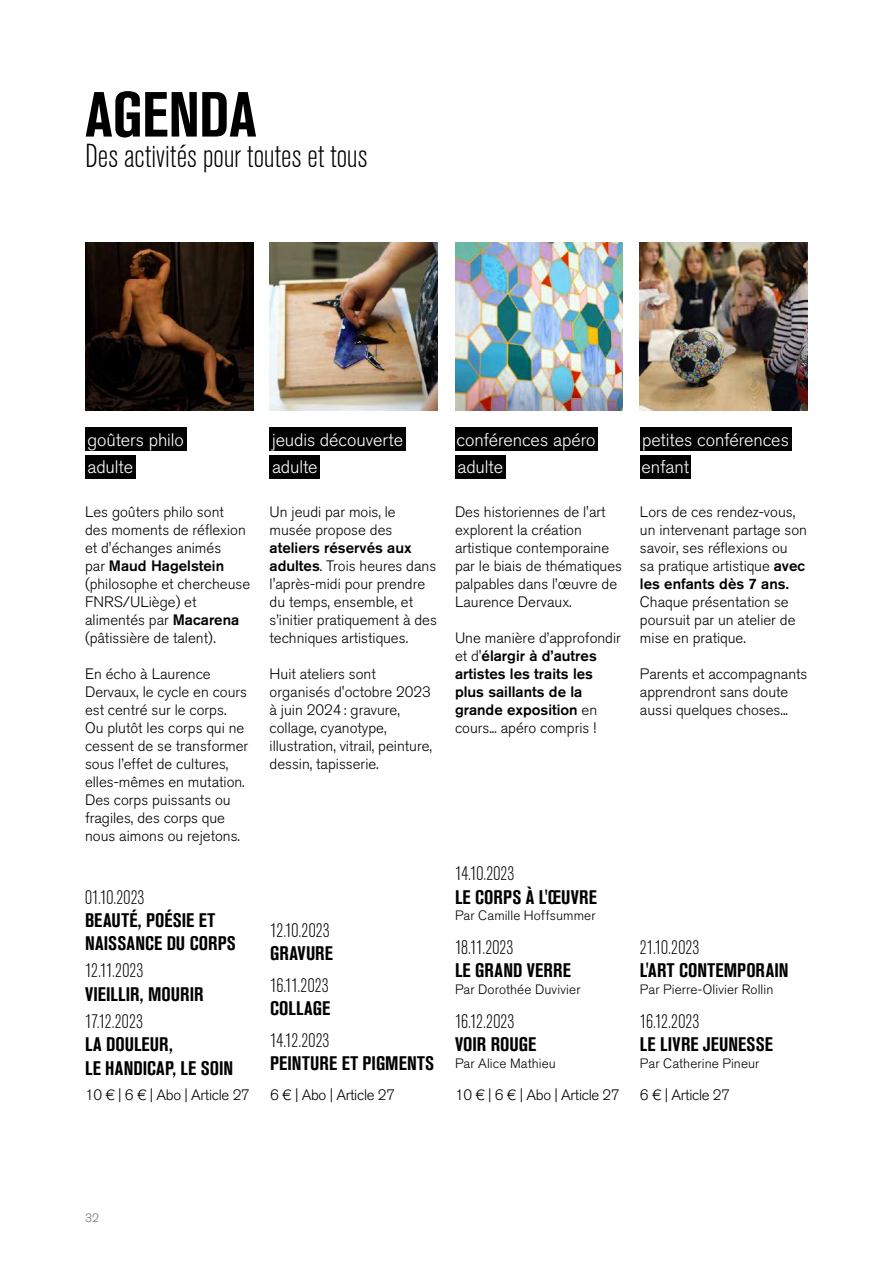
<style>
.page{position:relative;width:893px;height:1263px;background:#fff}
.page>*{position:absolute;margin:0;border:0;box-sizing:border-box;transform-origin:0 0}
.t1{font:700 condensed 63px "Akzidenz Grotesk BQ";letter-spacing:-.005em;color:#000}
.t2{font:300 condensed 33px "Akzidenz Grotesk BQ";color:#000}
.t3{font:700 condensed 19.5px/23.4px "Akzidenz Grotesk BQ";letter-spacing:.01em;color:#000}
.t4{font:300 condensed 19.5px "Akzidenz Grotesk BQ";color:#000}
.t5{font:300 18px "Akzidenz Grotesk BQ";letter-spacing:-.005em;color:#fff}
.t6{font:300 15px/18px "Akzidenz Grotesk BQ";color:#000}
.t7{font:500 15px/18px "Akzidenz Grotesk BQ";color:#000}
.t8{font:300 15px "Akzidenz Grotesk BQ";letter-spacing:-.02em;color:#000}
.t9{font:300 13.5px "Akzidenz Grotesk BQ";letter-spacing:.01em;color:#000}
.t10{font:300 12px "Akzidenz Grotesk BQ";color:#706f6f}
.s1{font-weight:500}
.s2{font-weight:300}
</style>
<div class="page">
<img style="left:455px;top:242px;width:168px;height:168px">
<img style="left:640px;top:242px;width:168px;height:168px">
<div style="left:455px;top:428px;width:142px;height:23px;background:#020203"></div>
<div style="left:640px;top:428px;width:151px;height:23px;background:#020203"></div>
<div style="left:455px;top:455px;width:51px;height:23px;background:#020203"></div>
<div style="left:640px;top:455px;width:51px;height:23px;background:#020203"></div>
<img style="left:85px;top:242px;width:168px;height:168px">
<img style="left:270px;top:242px;width:168px;height:169px">
<div style="left:270px;top:428px;width:136px;height:23px;background:#020203"></div>
<div style="left:85px;top:428px;width:101px;height:23px;background:#020203"></div>
<div style="left:270px;top:455px;width:50px;height:23px;background:#020203"></div>
<div style="left:85px;top:455px;width:51px;height:23px;background:#020203"></div>
<h1 class="t1" style="left:85px;top:79px;width:173px">AGENDA</h1>
<h2 class="t2" style="left:85px;top:138px;width:284px">Des activités pour toutes et tous</h2>
<p class="t5" style="left:87px;top:429px;width:98px">goûters philo</p>
<p class="t5" style="left:272px;top:429px;width:133px">jeudis découverte</p>
<p class="t5" style="left:88px;top:457px;width:47px">adulte</p>
<p class="t5" style="left:272px;top:457px;width:47px">adulte</p>
<p class="t6" style="left:85px;top:503px;width:167px">Les goûters philo sont<br>des moments de réflexion et d'échanges animés<br>par <span class="s1">Maud Hagelstein </span>(philosophe et chercheuse<br>FNRS/ULiège) et alimentés par <span class="s1">Macarena </span>(pâtissière de talent).</p>
<p class="t6" style="left:85px;top:665px;width:165px">En écho à Laurence<br>Dervaux, le cycle en cours est centré sur le corps.<br>Ou plutôt les corps qui ne cessent de se transformer sous l’effet de cultures, elles-mêmes en mutation.<br>Des corps puissants ou fragiles, des corps que nous aimons ou rejetons.</p>
<h3 class="t4" style="left:85px;top:886px;width:61px">01.10.2023</h3>
<h3 class="t3" style="left:85px;top:908px;width:152px">BEAUTÉ, POÉSIE ET<br>NAISSANCE DU CORPS</h3>
<h3 class="t4" style="left:85px;top:960px;width:60px">12.11.2023</h3>
<h3 class="t3" style="left:85px;top:982px;width:120px">VIEILLIR, MOURIR</h3>
<h3 class="t4" style="left:85px;top:1011px;width:59px">17.12.2023</h3>
<h3 class="t3" style="left:85px;top:1033px;width:150px">LA DOULEUR,<br>LE HANDICAP, LE SOIN</h3>
<p class="t8" style="left:85px;top:1086px;width:166px">10 € | 6 € | Abo | Article 27</p>
<p class="t6" style="left:270px;top:503px;width:128px">Un jeudi par mois, le musée propose des</p>
<p class="t6" style="left:270px;top:539px;width:169px"><span class="s1">ateliers réservés aux adultes</span>. Trois heures dans l'après-midi pour prendre du temps, ensemble, et s’initier pratiquement à des techniques artistiques.</p>
<p class="t6" style="left:270px;top:665px;width:164px">Huit ateliers sont organisés d'octobre 2023 à juin 2024: gravure, collage, cyanotype, illustration, vitrail, peinture, dessin, tapisserie.</p>
<h3 class="t4" style="left:270px;top:920px;width:61px">12.10.2023</h3>
<h3 class="t3" style="left:270px;top:942px;width:64px">GRAVURE</h3>
<h3 class="t4" style="left:270px;top:975px;width:60px">16.11.2023</h3>
<h3 class="t3" style="left:270px;top:997px;width:62px">COLLAGE</h3>
<h3 class="t4" style="left:270px;top:1030px;width:61px">14.12.2023</h3>
<h3 class="t3" style="left:270px;top:1052px;width:165px">PEINTURE ET PIGMENTS</h3>
<p class="t8" style="left:270px;top:1086px;width:126px">6 € | Abo | Article 27</p>
<p class="t5" style="left:456px;top:429px;width:141px">conférences apéro</p>
<p class="t5" style="left:642px;top:429px;width:148px">petites conférences</p>
<p class="t5" style="left:458px;top:457px;width:47px">adulte</p>
<p class="t5" style="left:642px;top:457px;width:49px">enfant</p>
<p class="t6" style="left:455px;top:503px;width:169px">Des historiennes de l'art explorent la création artistique contemporaine par le biais de thématiques palpables dans l’œuvre de<br>Laurence Dervaux.</p>
<p class="t7" style="left:455px;top:628px;width:167px"><span class="s2">Une manière d’approfondir et d'</span>élargir à d’autres artistes les traits les plus saillants de la grande exposition <span class="s2">en cours... apéro compris !</span></p>
<p class="t6" style="left:640px;top:503px;width:168px">Lors de ces rendez-vous, un intervenant partage son savoir, ses réflexions ou<br>sa pratique artistique <span class="s1">avec les enfants dès 7 ans.</span></p>
<p class="t6" style="left:640px;top:593px;width:157px">Chaque présentation se poursuit par un atelier de mise en pratique.</p>
<p class="t6" style="left:640px;top:665px;width:169px">Parents et accompagnants apprendront sans doute aussi quelques choses...</p>
<h3 class="t4" style="left:455px;top:863px;width:61px">14.10.2023</h3>
<h3 class="t3" style="left:455px;top:885px;width:144px">LE CORPS À L'ŒUVRE</h3>
<p class="t9" style="left:455px;top:907px;width:142px">Par Camille Hoffsummer</p>
<h3 class="t4" style="left:455px;top:937px;width:60px">18.11.2023</h3>
<h3 class="t3" style="left:455px;top:959px;width:117px">LE GRAND VERRE</h3>
<p class="t9" style="left:455px;top:981px;width:127px">Par Dorothée Duvivier</p>
<h3 class="t4" style="left:455px;top:1011px;width:61px">16.12.2023</h3>
<h3 class="t3" style="left:455px;top:1033px;width:83px">VOIR ROUGE</h3>
<p class="t9" style="left:455px;top:1055px;width:102px">Par Alice Mathieu</p>
<h3 class="t4" style="left:640px;top:937px;width:61px">21.10.2023</h3>
<h3 class="t3" style="left:640px;top:959px;width:150px">L'ART CONTEMPORAIN</h3>
<p class="t9" style="left:640px;top:981px;width:135px">Par Pierre-Olivier Rollin</p>
<h3 class="t4" style="left:640px;top:1011px;width:61px">16.12.2023</h3>
<h3 class="t3" style="left:640px;top:1033px;width:134px">LE LIVRE JEUNESSE</h3>
<p class="t9" style="left:640px;top:1055px;width:121px">Par Catherine Pineur</p>
<p class="t8" style="left:455px;top:1086px;width:166px">10 € | 6 € | Abo | Article 27</p>
<p class="t8" style="left:640px;top:1086px;width:92px">6 € | Article 27</p>
<p class="t10" style="left:85px;top:1211px;width:15px">32</p>
</div>
